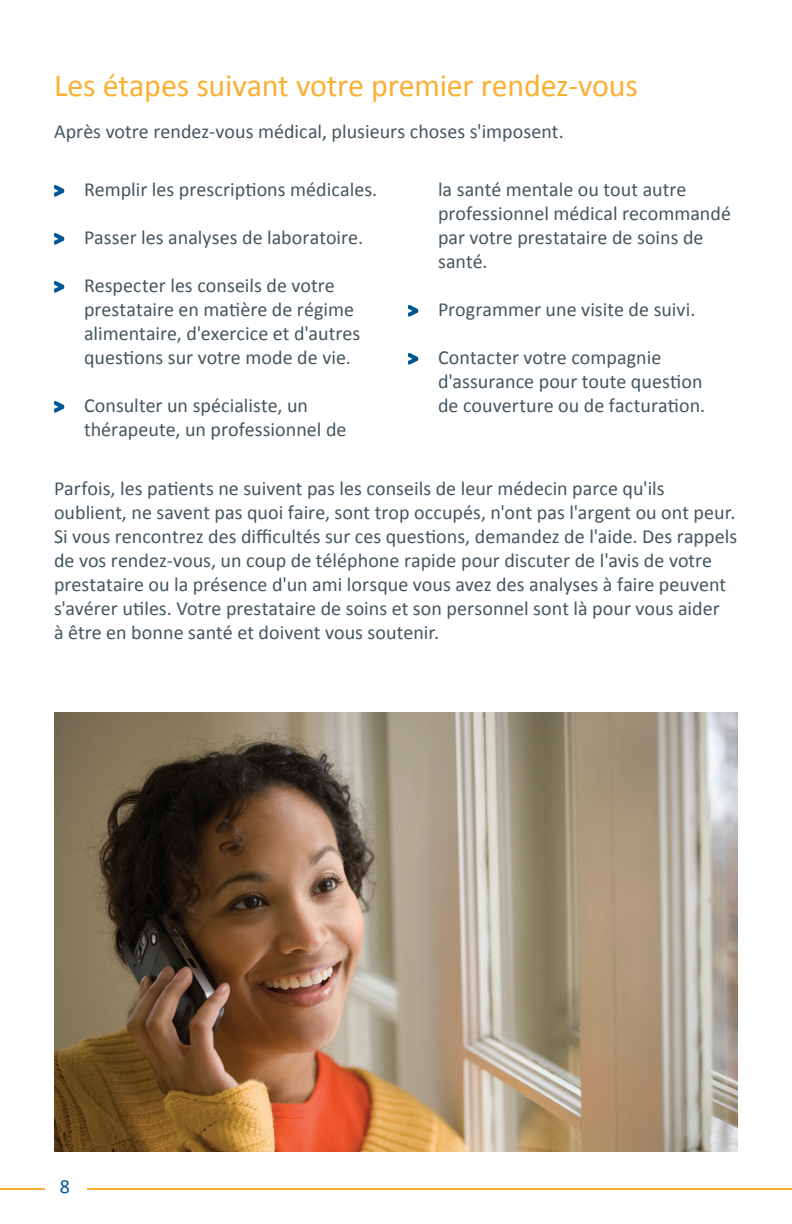
<style>
.page{position:relative;width:792px;height:1224px;background:#fff}
.page>*{position:absolute;margin:0;border:0;box-sizing:border-box;transform-origin:0 0}
.Subsection{font:32px "Calibri";letter-spacing:-.005em;color:#fbb033}
.Text{font:20px/24px "Calibri";letter-spacing:.005em;color:#45555f}
.t1{font:20px "Calibri";color:#005595}
.s1{font-weight:700;color:#005595}
</style>
<div class="page">
<hr style="left:87px;top:1188px;width:705px;height:2px;background:#fbb033">
<hr style="left:0;top:1188px;width:44px;height:2px;background:#fbb033">
<svg style="left:54px;top:185px;width:11px;height:12px"></svg>
<svg style="left:54px;top:233px;width:11px;height:12px"></svg>
<svg style="left:54px;top:281px;width:11px;height:12px"></svg>
<svg style="left:54px;top:401px;width:11px;height:12px"></svg>
<svg style="left:408px;top:305px;width:11px;height:12px"></svg>
<svg style="left:408px;top:353px;width:11px;height:12px"></svg>
<img style="left:54px;top:713px;width:684px;height:439px">
<p class="Subsection" style="left:54px;top:65px;width:586px">Les étapes suivant votre premier rendez-vous</p>
<p class="Text" style="left:54px;top:119px;width:511px">Après votre rendez-vous médical, plusieurs choses s'imposent.</p>
<p class="Text" style="left:54px;top:178px;width:325px"><span class="s1">&gt;</span> Remplir les prescriptions médicales.</p>
<p class="Text" style="left:54px;top:226px;width:311px"><span class="s1">&gt;</span> Passer les analyses de laboratoire.</p>
<p class="Text" style="left:84px;top:274px;width:278px;text-indent:-30px"><span class="s1">&gt;</span> Respecter les conseils de votre prestataire en matière de régime alimentaire, d'exercice et d'autres questions sur votre mode de vie.</p>
<p class="Text" style="left:84px;top:394px;width:264px;text-indent:-30px"><span class="s1">&gt;</span> Consulter un spécialiste, un thérapeute, un professionnel de</p>
<p class="Text" style="left:438px;top:178px;width:295px">la santé mentale ou tout autre professionnel médical recommandé par votre prestataire de soins de santé.</p>
<p class="Text" style="left:408px;top:298px;width:289px"><span class="s1">&gt;</span> Programmer une visite de suivi.</p>
<p class="Text" style="left:438px;top:346px;width:269px;text-indent:-30px"><span class="s1">&gt;</span> Contacter votre compagnie d'assurance pour toute question de couverture ou de facturation.</p>
<p class="Text" style="left:54px;top:476px;width:685px">Parfois, les patients ne suivent pas les conseils de leur médecin parce qu'ils oublient, ne savent pas quoi faire, sont trop occupés, n'ont pas l'argent ou ont peur.<br>Si vous rencontrez des difficultés sur ces questions, demandez de l'aide. Des rappels de vos rendez-vous, un coup de téléphone rapide pour discuter de l'avis de votre prestataire ou la présence d'un ami lorsque vous avez des analyses à faire peuvent s'avérer utiles. Votre prestataire de soins et son personnel sont là pour vous aider<br>à être en bonne santé et doivent vous soutenir.</p>
<p class="t1" style="left:60px;top:1174px;width:12px">8</p>
</div>
